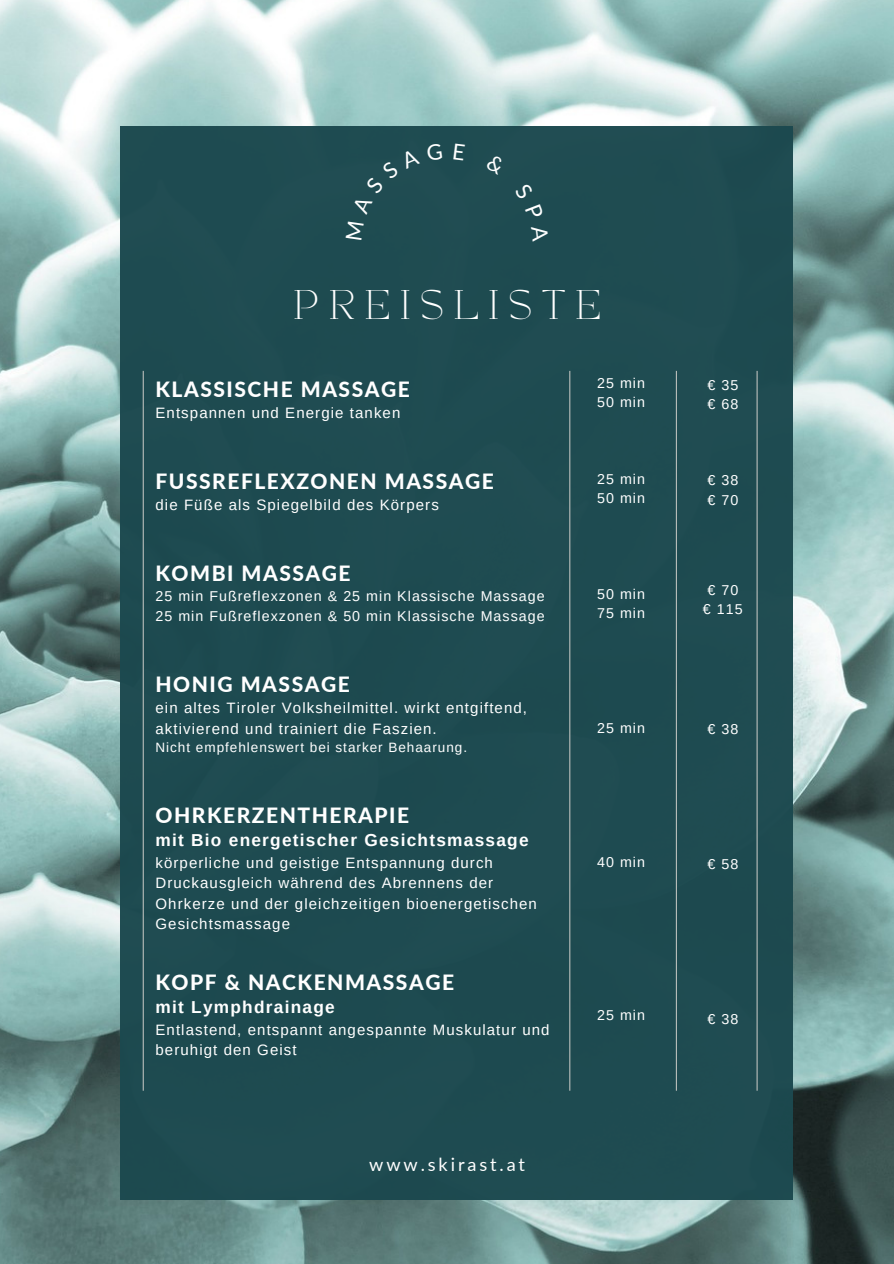
<style>
.page{position:relative;width:894px;height:1264px;background:#fff}
.page>*{position:absolute;margin:0;border:0;box-sizing:border-box;transform-origin:0 0}
.t1{font:28.95px "TANPARFAIT";letter-spacing:.345em;color:#fff}
.t2{font:800 21px "Lato";letter-spacing:.07em;color:#fff}
.t3{font:18.15px "Lato";letter-spacing:.16em;color:#fff}
.t4{font:700 17.25px "Arimo";letter-spacing:.07em;color:#fff}
.t5{font:15px/20.5px "Arimo";letter-spacing:.07em;color:#fff}
.t6{font:14.25px/20px "Arimo";letter-spacing:.07em;color:#fff}
.t7{font:13.5px "Arimo";letter-spacing:.07em;color:#fff}
</style>
<div class="page">
<img style="left:0;top:0;width:893px;height:1263px">
<div style="left:120px;top:127px;width:672px;height:1073px;background:#1c494f"></div>
<hr style="left:675px;top:371px;width:1px;height:719px;background:#b9bebb">
<hr style="left:756px;top:371px;width:1px;height:719px;background:#b9bebb">
<hr style="left:569px;top:371px;width:1px;height:719px;background:#b9bebb">
<hr style="left:143px;top:371px;width:1px;height:719px;background:#b9bebb">
<h1 class="t1" style="left:293px;top:288px;width:308px">PREISLISTE</h1>
<h2 class="t2" style="left:155px;top:376px;width:256px">KLASSISCHE MASSAGE</h2>
<p class="t5" style="left:155px;top:402px;width:246px">Entspannen und Energie tanken</p>
<h2 class="t2" style="left:155px;top:468px;width:340px">FUSSREFLEXZONEN MASSAGE</h2>
<p class="t5" style="left:155px;top:495px;width:285px">die Füße als Spiegelbild des Körpers</p>
<h2 class="t2" style="left:155px;top:560px;width:196px">KOMBI MASSAGE</h2>
<p class="t6" style="left:155px;top:587px;width:390px;line-height:19.5px">25 min Fußreflexzonen &amp; 25 min Klassische Massage<br>25 min Fußreflexzonen &amp; 50 min Klassische Massage</p>
<h2 class="t2" style="left:155px;top:671px;width:196px">HONIG MASSAGE</h2>
<p class="t5" style="left:155px;top:697px;width:373px">ein altes Tiroler Volksheilmittel. wirkt entgiftend, aktivierend und trainiert die Faszien.</p>
<p class="t7" style="left:155px;top:740px;width:313px">Nicht empfehlenswert bei starker Behaarung.</p>
<h2 class="t2" style="left:155px;top:802px;width:255px">OHRKERZENTHERAPIE</h2>
<p class="t4" style="left:155px;top:830px;width:374px">mit Bio energetischer Gesichtsmassage</p>
<p class="t5" style="left:155px;top:852px;width:383px">körperliche und geistige Entspannung durch Druckausgleich während des Abrennens der Ohrkerze und der gleichzeitigen bioenergetischen Gesichtsmassage</p>
<h2 class="t2" style="left:155px;top:969px;width:300px">KOPF &amp; NACKENMASSAGE</h2>
<p class="t4" style="left:155px;top:997px;width:181px">mit Lymphdrainage</p>
<p class="t5" style="left:155px;top:1019px;width:395px">Entlastend, entspannt angespannte Muskulatur und beruhigt den Geist</p>
<p class="t3" style="left:369px;top:1153px;width:157px">www.skirast.at</p>
<p class="t6" style="left:597px;top:374px;width:49px;line-height:19.2px">25 min<br>50 min</p>
<p class="t6" style="left:597px;top:469px;width:49px;line-height:19.2px">25 min<br>50 min</p>
<p class="t6" style="left:597px;top:584px;width:49px;line-height:19.2px">50 min<br>75 min</p>
<p class="t6" style="left:597px;top:718px;width:49px">25 min</p>
<p class="t6" style="left:597px;top:852px;width:49px">40 min</p>
<p class="t6" style="left:597px;top:1005px;width:49px">25 min</p>
<p class="t6" style="left:707px;top:374px;width:32px">€ 35 € 68</p>
<p class="t6" style="left:707px;top:470px;width:32px">€ 38 € 70</p>
<p class="t6" style="left:702px;top:579px;width:41px;text-align:center">€ 70 € 115</p>
<p class="t6" style="left:707px;top:718px;width:32px">€ 38</p>
<p class="t6" style="left:707px;top:853px;width:32px">€ 58</p>
<p class="t6" style="left:707px;top:1008px;width:32px">€ 38</p>
</div>
